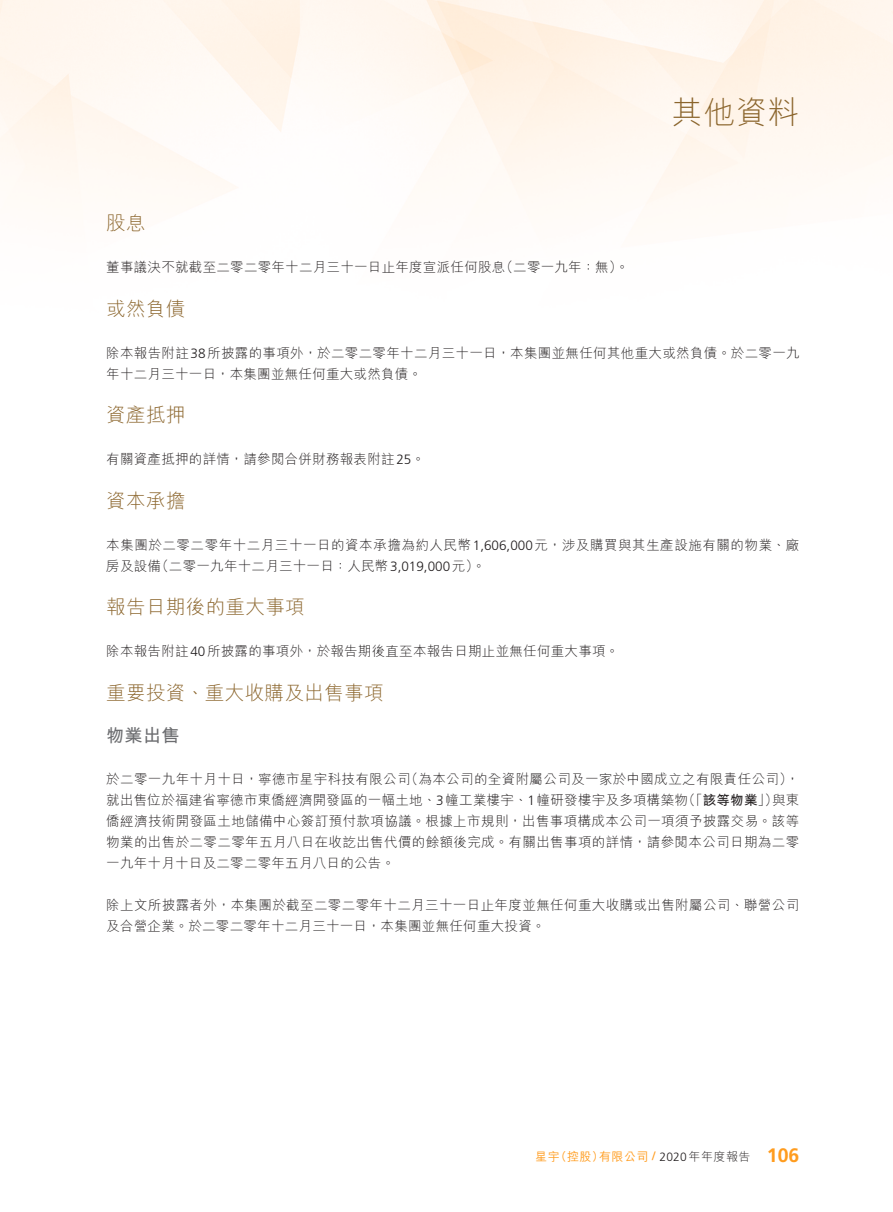
<style>
.page{position:relative;width:893px;height:1212px;background:#fff}
.page>*{position:absolute;margin:0;border:0;box-sizing:border-box;transform-origin:0 0}
.t1{font:300 31.5px "M Hei HK";color:#8b652c}
._01_H1{font:300 19.5px "M Hei HK";letter-spacing:.02em;color:#8b652c}
.t2{font:700 19.5px "Frutiger LT Std";color:#ff9c1e}
._02_H2{font:700 18px "M Hei HK";color:#6c6d70}
._00_txt{font:300 13.5px/21px "M Hei HK";letter-spacing:.025em;color:#231f20}
.t3{font:300 12px "M Hei HK";letter-spacing:.04em;color:#231f20}
.t4{font:500 12px "M Hei HK";color:#ff9c1e}
.s1{font-family:"Frutiger LT Std"}
.s2{font-weight:700}
.s3{font-weight:500;color:#ff9c1e}
.s4{font-family:"Frutiger LT Std";font-weight:400;color:#ff9c1e}
</style>
<div class="page">
<p class="_01_H1" style="left:106px;top:213px;width:41px">股息</p>
<p class="t1" style="left:671px;top:96px;width:129px">其他資料</p>
<p class="_00_txt" style="left:500px;top:256px;width:131px">（二零一九年：無。(</p>
<p class="_00_txt" style="left:106px;top:256px;width:401px">董事議決不就截至二零二零年十二月三十一日止年度宣派任何股息</p>
<p class="_01_H1" style="left:106px;top:298px;width:81px">或然負債</p>
<p class="_00_txt" style="left:106px;top:342px;width:695px">除本報告附註<span class="s1">38</span>所披露的事項外，於二零二零年十二月三十一日，本集團並無任何其他重大或然負債。於二零一九年十二月三十一日，本集團並無任何重大或然負債。</p>
<p class="_01_H1" style="left:106px;top:405px;width:81px">資產抵押</p>
<p class="_00_txt" style="left:106px;top:448px;width:320px">有關資產抵押的詳情，請參閱合併財務報表附註<span class="s1">25</span>。</p>
<p class="_01_H1" style="left:106px;top:490px;width:81px">資本承擔</p>
<p class="_00_txt" style="left:155px;top:534px;width:645px;text-indent:-49px">本集團於二零二零年十二月三十一日的資本承擔為約人民幣<span class="s1">1,606,000</span>元，涉及購買與其生產設施有關的物業、廠（二零一九年十二月三十一日：人民幣<span class="s1">3,019,000</span>元。(</p>
<p class="_00_txt" style="left:106px;top:555px;width:56px">房及設備</p>
<p class="_01_H1" style="left:106px;top:597px;width:200px">報告日期後的重大事項</p>
<p class="_00_txt" style="left:106px;top:640px;width:514px">除本報告附註<span class="s1">40</span>所披露的事項外，於報告期後直至本報告日期止並無任何重大事項。</p>
<p class="_01_H1" style="left:106px;top:682px;width:279px">重要投資、重大收購及出售事項</p>
<p class="_02_H2" style="left:106px;top:722px;width:75px">物業出售</p>
<p class="_00_txt" style="left:405px;top:768px;width:396px">（為本公司的全資附屬公司及一家於中國成立之有限責任公司，(</p>
<p class="_00_txt" style="left:106px;top:768px;width:306px">於二零一九年十月十日，寧德市星宇科技有限公司</p>
<p class="_00_txt" style="left:682px;top:789px;width:97px">（「<span class="s2">該等物業</span>」）</p>
<p class="_00_txt" style="left:106px;top:789px;width:694px">就出售位於福建省寧德市東僑經濟開發區的一幅土地、<span class="s1">3</span>幢工業樓宇、<span class="s1">1</span>幢研發樓宇及多項構築物<br>僑經濟技術開發區土地儲備中心簽訂預付款項協議。根據上市規則，出售事項構成本公司一項須予披露交易。該等物業的出售於二零二零年五月八日在收訖出售代價的餘額後完成。有關出售事項的詳情，請參閱本公司日期為二零一九年十月十日及二零二零年五月八日的公告。</p>
<p class="_00_txt" style="left:106px;top:894px;width:694px">除上文所披露者外，本集團於截至二零二零年十二月三十一日止年度並無任何重大收購或出售附屬公司、聯營公司及合營企業。於二零二零年十二月三十一日，本集團並無任何重大投資。</p>
<p class="_00_txt" style="left:772px;top:789px;width:29px">與東</p>
<p class="t3" style="left:599px;top:1150px;width:153px"><span class="s3">有限公司</span> <span class="s4">/</span> <span class="s1">2020</span>年年度報告</p>
<p class="t4" style="left:555px;top:1147px;width:50px">（控股）</p>
<p class="t4" style="left:535px;top:1147px;width:26px">星宇</p>
<p class="t2" style="left:767px;top:1143px;width:34px">106</p>
</div>
